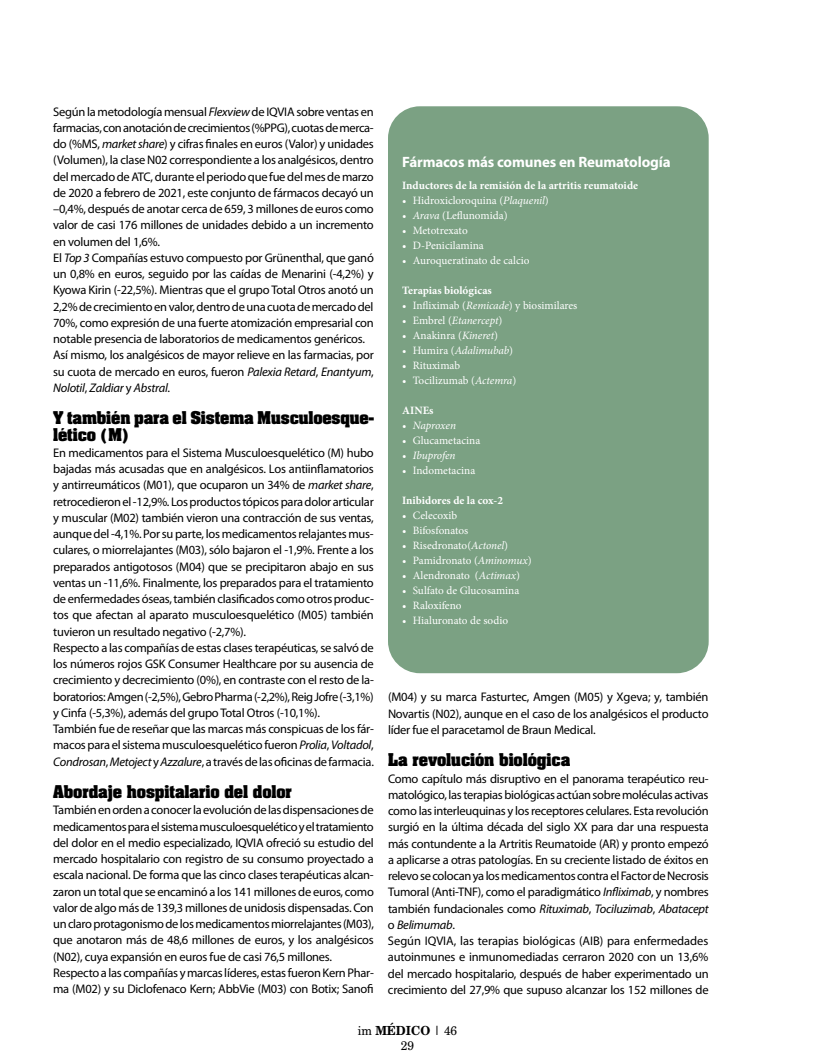
<style>
.page{position:relative;width:815px;height:1063px;background:#fff}
.page>*{position:absolute;margin:0;border:0;box-sizing:border-box;transform-origin:0 0}
.t1{font:700 15px/16.2px "Aardvark";letter-spacing:-.01em;color:#000}
.t2{font:700 15px "Myriad Pro";letter-spacing:-.01em;color:#fff}
.t3{font:12.5px/16.2px "Myriad Pro";letter-spacing:-.02em;color:#000}
.t4{font:12.5px/15px "New Brunswick";color:#000;text-align:center;scale:.95 1}
.t5{font:11.25px "Minion Pro";color:#fff}
.t6{font:700 11.25px "Minion Pro";color:#fff}
.t7{font:italic 11.25px "Minion Pro";letter-spacing:-.01em;color:#fff}
.s1{font-style:italic}
.s2{font-style:normal}
.s3{font-weight:700}
</style>
<div class="page">
<div style="left:388px;top:106px;width:321px;height:567px;background:#7ba183;border-radius:32px"></div>
<p class="t3" style="left:53px;top:103px;width:322px">Según la metodología mensual <span class="s1">Flexview</span> de IQVIA sobre ventas en farmacias, con anotación de crecimientos (%PPG), cuotas de merca&shy;do (%MS, <span class="s1">market share</span>) y cifras finales en euros (Valor) y unidades (Volumen), la clase N02 correspondiente a los analgésicos, dentro del mercado de ATC, durante el periodo que fue del mes de marzo de 2020 a febrero de 2021, este conjunto de fármacos decayó un –0,4%, después de anotar cerca de 659, 3 millones de euros como valor de casi 176 millones de unidades debido a un incremento en volumen del 1,6%.<br>El <span class="s1">Top 3</span> Compañías estuvo compuesto por Grünenthal, que ganó un 0,8% en euros, seguido por las caídas de Menarini (-4,2%) y Kyowa Kirin (-22,5%). Mientras que el grupo Total Otros anotó un 2,2% de crecimiento en valor, dentro de una cuota de mercado del 70%, como expresión de una fuerte atomización empresarial con notable presencia de laboratorios de medicamentos genéricos.<br>Así mismo, los analgésicos de mayor relieve en las farmacias, por su cuota de mercado en euros, fueron <span class="s1">Palexia Retard</span>, <span class="s1">Enantyum</span>, <span class="s1">Nolotil</span>, <span class="s1">Zaldiar</span> y <span class="s1">Abstral</span>.</p>
<p class="t1" style="left:53px;top:410px;width:322px">Y también para el Sistema Musculoesque&shy;lético (M)</p>
<p class="t3" style="left:53px;top:444px;width:322px">En medicamentos para el Sistema Musculoesquelético (M) hubo bajadas más acusadas que en analgésicos. Los antiinflamatorios y antirreumáticos (M01), que ocuparon un 34% de <span class="s1">market share</span>, retrocedieron el -12,9%. Los productos tópicos para dolor articular y muscular (M02) también vieron una contracción de sus ventas, aunque del -4,1%. Por su parte, los medicamentos relajantes mus&shy;culares, o miorrelajantes (M03), sólo bajaron el -1,9%. Frente a los preparados antigotosos (M04) que se precipitaron abajo en sus ventas un -11,6%. Finalmente, los preparados para el tratamiento de enfermedades óseas, también clasificados como otros produc&shy;tos que afectan al aparato musculoesquelético (M05) también tuvieron un resultado negativo (-2,7%).<br>Respecto a las compañías de estas clases terapéuticas, se salvó de los números rojos GSK Consumer Healthcare por su ausencia de crecimiento y decrecimiento (0%), en contraste con el resto de la&shy;boratorios: Amgen (-2,5%), Gebro Pharma (-2,2%), Reig Jofre (-3,1%) y Cinfa (-5,3%), además del grupo Total Otros (-10,1%).<br>También fue de reseñar que las marcas más conspicuas de los fár&shy;macos para el sistema musculoesquelético fueron <span class="s1">Prolia</span>, <span class="s1">Voltadol</span>, <span class="s1">Condrosan</span>, <span class="s1">Metoject</span> y <span class="s1">Azzalure</span>, a través de las oficinas de farmacia.</p>
<p class="t1" style="left:53px;top:783px;width:241px">Abordaje hospitalario del dolor</p>
<p class="t3" style="left:53px;top:802px;width:322px">También en orden a conocer la evolución de las dispensaciones de medicamentos para el sistema musculoesquelético y el tratamiento del dolor en el medio especializado, IQVIA ofreció su estudio del mercado hospitalario con registro de su consumo proyectado a escala nacional. De forma que las cinco clases terapéuticas alcan&shy;zaron un total que se encaminó a los 141 millones de euros, como valor de algo más de 139,3 millones de unidosis dispensadas. Con un claro protagonismo de los medicamentos miorrelajantes (M03), que anotaron más de 48,6 millones de euros, y los analgésicos (N02), cuya expansión en euros fue de casi 76,5 millones.<br>Respecto a las compañías y marcas líderes, estas fueron Kern Phar&shy;ma (M02) y su Diclofenaco Kern; AbbVie (M03) con Botix; Sanofi</p>
<p class="t2" style="left:402px;top:152px;width:270px">Fármacos más comunes en Reumatología</p>
<p class="t6" style="left:402px;top:177px;width:237px">Inductores de la remisión de la artritis reumatoide</p>
<p class="t5" style="left:402px;top:193px;width:148px">• Hidroxicloroquina (<span class="s1">Plaquenil</span>)</p>
<p class="t5" style="left:402px;top:208px;width:107px"><span class="s1">• Arava</span> (Leflunomida)</p>
<p class="t5" style="left:402px;top:223px;width:67px">• Metotrexato</p>
<p class="t5" style="left:402px;top:238px;width:83px">• D-Penicilamina</p>
<p class="t5" style="left:402px;top:253px;width:129px">• Auroqueratinato de calcio</p>
<p class="t6" style="left:402px;top:282px;width:91px">Terapias biológicas</p>
<p class="t5" style="left:402px;top:298px;width:177px">• Infliximab (<span class="s1">Remicade</span>) y biosimilares</p>
<p class="t7" style="left:402px;top:313px;width:102px"><span class="s2">• Embrel (</span>Etanercept<span class="s2">)</span></p>
<p class="t5" style="left:402px;top:328px;width:97px">• Anakinra (<span class="s1">Kineret</span>)</p>
<p class="t7" style="left:402px;top:343px;width:112px"><span class="s2">• Humira (</span>Adalimubab<span class="s2">)</span></p>
<p class="t5" style="left:402px;top:358px;width:59px">• Rituximab</p>
<p class="t5" style="left:402px;top:373px;width:116px">• Tocilizumab (<span class="s1">Actemra</span>)</p>
<p class="t6" style="left:402px;top:402px;width:33px">AINEs</p>
<p class="t7" style="left:402px;top:418px;width:55px">• Naproxen</p>
<p class="t5" style="left:402px;top:433px;width:80px">• Glucametacina</p>
<p class="t7" style="left:402px;top:448px;width:55px">• Ibuprofen</p>
<p class="t5" style="left:402px;top:463px;width:75px">• Indometacina</p>
<p class="t6" style="left:402px;top:492px;width:102px">Inibidores de la cox-2</p>
<p class="t5" style="left:402px;top:508px;width:57px">• Celecoxib</p>
<p class="t5" style="left:402px;top:523px;width:68px">• Bifosfonatos</p>
<p class="t5" style="left:402px;top:538px;width:108px">• Risedronato(<span class="s1">Actonel</span>)</p>
<p class="t5" style="left:402px;top:553px;width:131px">• Pamidronato (<span class="s1">Aminomux</span>)</p>
<p class="t5" style="left:402px;top:568px;width:119px">• Alendronato (<span class="s1">Actimax</span>)</p>
<p class="t5" style="left:402px;top:583px;width:119px">• Sulfato de Glucosamina</p>
<p class="t5" style="left:402px;top:598px;width:61px">• Raloxifeno</p>
<p class="t5" style="left:402px;top:613px;width:107px">• Hialuronato de sodio</p>
<p class="t3" style="left:388px;top:689px;width:322px;text-align:justify">(M04) y su marca Fasturtec, Amgen (M05) y Xgeva; y, también Novartis (N02), aunque en el caso de los analgésicos el producto líder fue el paracetamol de Braun Medical.</p>
<p class="t1" style="left:388px;top:752px;width:184px">La revolución biológica</p>
<p class="t3" style="left:388px;top:770px;width:322px">Como capítulo más disruptivo en el panorama terapéutico reu&shy;matológico, las terapias biológicas actúan sobre moléculas activas como las interleuquinas y los receptores celulares. Esta revolución surgió en la última década del siglo XX para dar una respuesta más contundente a la Artritis Reumatoide (AR) y pronto empezó a aplicarse a otras patologías. En su creciente listado de éxitos en relevo se colocan ya los medicamentos contra el Factor de Necrosis Tumoral (Anti-TNF), como el paradigmático <span class="s1">Infliximab</span>, y nombres también fundacionales como <span class="s1">Rituximab</span>, <span class="s1">Tociluzimab</span>, <span class="s1">Abatacept </span>o <span class="s1">Belimumab</span>.<br>Según IQVIA, las terapias biológicas (AIB) para enfermedades autoinmunes e inmunomediadas cerraron 2020 con un 13,6% del mercado hospitalario, después de haber experimentado un crecimiento del 27,9% que supuso alcanzar los 152 millones de</p>
<p class="t4" style="left:358px;top:1023px;width:106px">im <span class="s3">MÉDICO</span> | 46<br>29</p>
</div>
